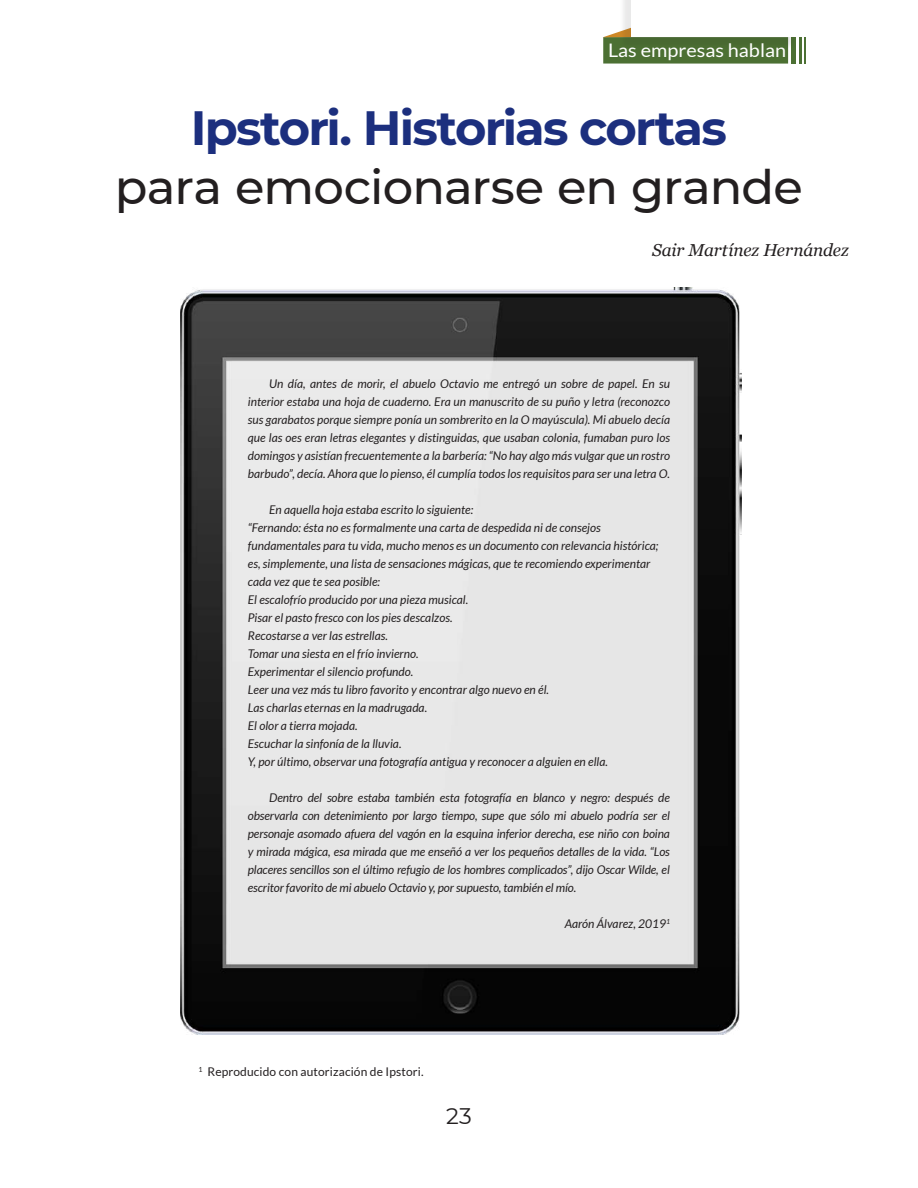
<style>
.page{position:relative;width:918px;height:1188px;background:#fff}
.page>*{position:absolute;margin:0;border:0;box-sizing:border-box;transform-origin:0 0}
.t1{font:700 48px "Montserrat";letter-spacing:-.04em;color:#1c2f7e}
.t2{font:500 48px "Montserrat";letter-spacing:-.015em;color:#231f20}
.t3{font:22.5px "Montserrat";color:#231f20}
.t4{font:18.6px "Lato";color:#fff;scale:1.06 1}
.t5{font:italic 17.25px "Georgia";letter-spacing:-.005em;color:#231f20}
.t6{font:italic 12px/18px "Lato";color:#231f20;text-align:justify}
.t7{font:12px "Lato";letter-spacing:.01em;color:#231f20}
</style>
<div class="page">
<div style="left:603px;top:37px;width:185px;height:27px;background:#4c7033"></div>
<svg style="left:604px;top:32px;width:15px;height:5px"></svg>
<hr style="left:792px;top:37px;width:4px;height:27px;background:#4c7033">
<hr style="left:799px;top:37px;width:2px;height:27px;background:#4c7033">
<hr style="left:804px;top:37px;width:2px;height:27px;background:#4c7033">
<div style="left:619px;top:0;width:179px;height:49px;background:#231f20;opacity:.1"></div>
<div style="left:632px;top:0;width:169px;height:37px;background:#fff"></div>
<img style="left:180px;top:287px;width:561px;height:748px">
<h3 class="t4" style="left:608px;top:40px;width:170px">Las empresas hablan</h3>
<h1 class="t1" style="left:191px;top:94px;width:537px">Ipstori. Historias cortas</h1>
<h1 class="t2" style="left:115px;top:153px;width:690px">para emocionarse en grande</h1>
<h3 class="t5" style="left:652px;top:239px;width:198px">Sair Martínez Hernández</h3>
<p class="t6" style="left:248px;top:375px;width:424px;text-indent:21px">Un día, antes de morir, el abuelo Octavio me entregó un sobre de papel. En su interior estaba una hoja de cuaderno. Era un manuscrito de su puño y letra (reconozco sus garabatos porque siempre ponía un sombrerito en la O mayúscula). Mi abuelo decía que las oes eran letras elegantes y distinguidas, que usaban colonia, fumaban puro los domingos y asistían frecuentemente a la barbería: “No hay algo más vulgar que un rostro barbudo”, decía. Ahora que lo pienso, él cumplía todos los requisitos para ser una letra O.</p>
<p class="t6" style="left:248px;top:501px;width:412px;text-align:left;text-indent:21px">En aquella hoja estaba escrito lo siguiente:<br>“Fernando: ésta no es formalmente una carta de despedida ni de consejos fundamentales para tu vida, mucho menos es un documento con relevancia histórica; es, simplemente, una lista de sensaciones mágicas, que te recomiendo experimentar cada vez que te sea posible:<br>El escalofrío producido por una pieza musical.<br>Pisar el pasto fresco con los pies descalzos.<br>Recostarse a ver las estrellas.<br>Tomar una siesta en el frío invierno.<br>Experimentar el silencio profundo.<br>Leer una vez más tu libro favorito y encontrar algo nuevo en él.<br>Las charlas eternas en la madrugada.<br>El olor a tierra mojada.<br>Escuchar la sinfonía de la lluvia.<br>Y, por último, observar una fotografía antigua y reconocer a alguien en ella.</p>
<p class="t6" style="left:248px;top:789px;width:424px;text-indent:21px">Dentro del sobre estaba también esta fotografía en blanco y negro: después de observarla con detenimiento por largo tiempo, supe que sólo mi abuelo podría ser el personaje asomado afuera del vagón en la esquina inferior derecha, ese niño con boina y mirada mágica, esa mirada que me enseñó a ver los pequeños detalles de la vida. “Los placeres sencillos son el último refugio de los hombres complicados”, dijo Oscar Wilde, el escritor favorito de mi abuelo Octavio y, por supuesto, también el mío.</p>
<p class="t6" style="left:565px;top:915px;width:107px">Aarón Álvarez, 2019<sup>1</sup></p>
<p class="t7" style="left:199px;top:1065px;width:227px"><sup>1</sup> Reproducido con autorización de Ipstori.</p>
<h2 class="t3" style="left:446px;top:1101px;width:27px">23</h2>
</div>
